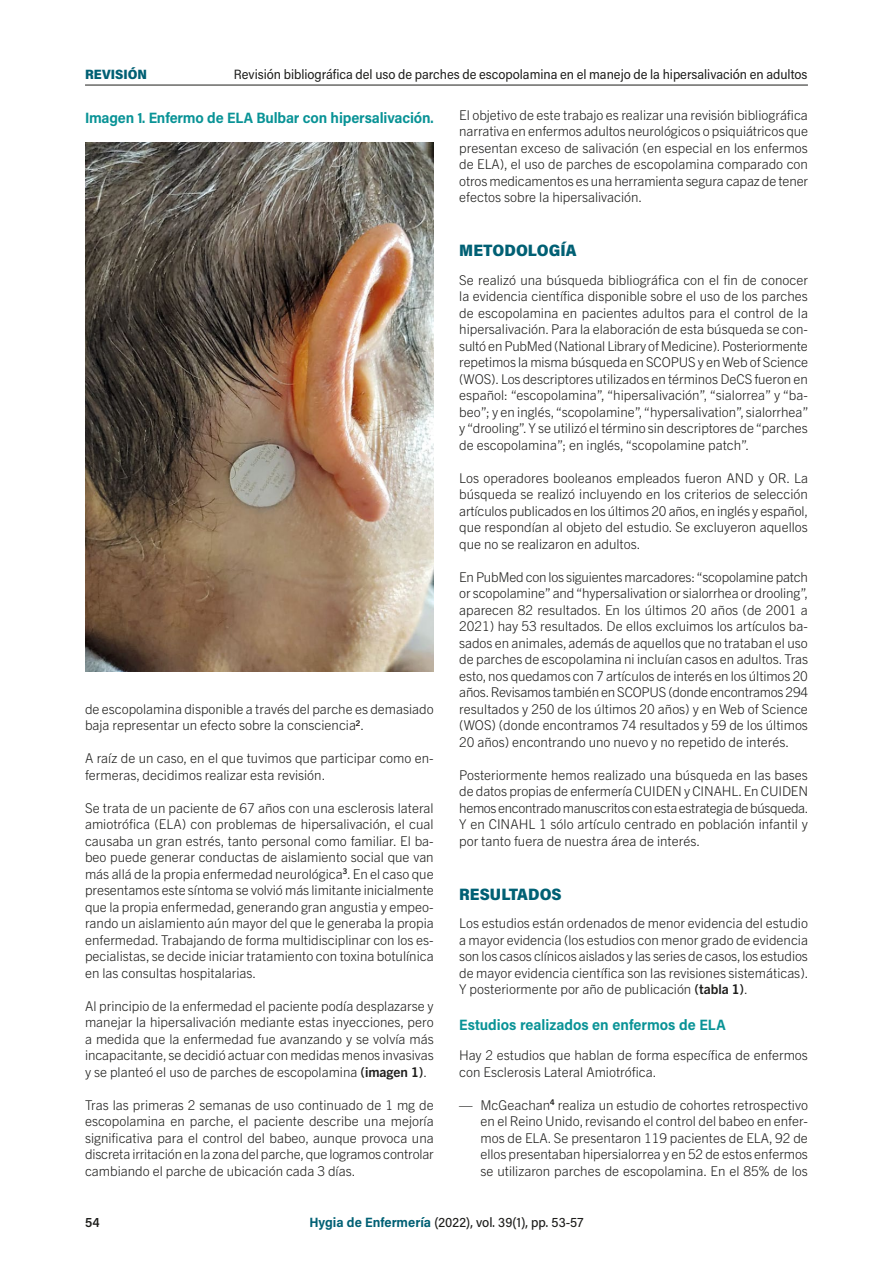
<style>
.page{position:relative;width:893px;height:1263px;background:#fff}
.page>*{position:absolute;margin:0;border:0;box-sizing:border-box;transform-origin:0 0}
.t1{font:900 16.5px "Acumin Pro Semi Cond";color:#006074}
.t2{font:700 15px "Acumin Pro Semi Cond";letter-spacing:-.005em;color:#099396}
.t3{font:300 13.5px/16.5px "Trade Gothic Next LT Pro";color:#1d1d1b;text-align:justify}
.t4{font:13.5px "Acumin Pro Semi Cond";color:#1d1d1b}
.t5{font:500 13.5px "Acumin Pro Semi Cond";color:#1d1d1b}
.t6{font:900 13.5px "Acumin Pro Semi Cond";color:#006074}
.t7{font:600 13.5px "Acumin Pro Semi Cond";color:#1d1d1b}
.s1{font-weight:700}
.s2{font-weight:700;color:#006074}
</style>
<div class="page">
<hr style="left:85px;top:85px;width:723px;height:1px;background:#1d1d1b">
<img style="left:85px;top:143px;width:349px;height:529px">
<p class="t6" style="left:85px;top:65px;width:64px">REVISIÓN</p>
<p class="t4" style="left:234px;top:65px;width:575px">Revisión bibliográfica del uso de parches de escopolamina en el manejo de la hipersalivación en adultos</p>
<p class="t2" style="left:85px;top:107px;width:350px">Imagen 1. Enfermo de ELA Bulbar con hipersalivación.</p>
<p class="t3" style="left:85px;top:700px;width:350px">de escopolamina disponible a través del parche es demasiado baja representar un efecto sobre la consciencia<sup>2</sup>.</p>
<p class="t3" style="left:85px;top:749px;width:350px">A raíz de un caso, en el que tuvimos que participar como en&shy;fermeras, decidimos realizar esta revisión.</p>
<p class="t3" style="left:85px;top:799px;width:350px">Se trata de un paciente de 67 años con una esclerosis lateral amiotrófica (ELA) con problemas de hipersalivación, el cual causaba un gran estrés, tanto personal como familiar. El ba&shy;beo puede generar conductas de aislamiento social que van más allá de la propia enfermedad neurológica<sup>3</sup>. En el caso que presentamos este síntoma se volvió más limitante inicialmente que la propia enfermedad, generando gran angustia y empeo&shy;rando un aislamiento aún mayor del que le generaba la propia enfermedad. Trabajando de forma multidisciplinar con los es&shy;pecialistas, se decide iniciar tratamiento con toxina botulínica en las consultas hospitalarias.</p>
<p class="t3" style="left:85px;top:997px;width:350px">Al principio de la enfermedad el paciente podía desplazarse y manejar la hipersalivación mediante estas inyecciones, pero a medida que la enfermedad fue avanzando y se volvía más incapacitante, se decidió actuar con medidas menos invasivas y se planteó el uso de parches de escopolamina <span class="s1">(imagen 1)</span>.</p>
<p class="t3" style="left:85px;top:1096px;width:350px">Tras las primeras 2 semanas de uso continuado de 1 mg de escopolamina en parche, el paciente describe una mejoría significativa para el control del babeo, aunque provoca una discreta irritación en la zona del parche, que logramos controlar cambiando el parche de ubicación cada 3 días.</p>
<p class="t3" style="left:459px;top:106px;width:350px">El objetivo de este trabajo es realizar una revisión bibliográfica narrativa en enfermos adultos neurológicos o psiquiátricos que presentan exceso de salivación (en especial en los enfermos de ELA), el uso de parches de escopolamina comparado con otros medicamentos es una herramienta segura capaz de tener efectos sobre la hipersalivación.</p>
<p class="t1" style="left:459px;top:239px;width:119px">METODOLOGÍA</p>
<p class="t3" style="left:459px;top:271px;width:351px">Se realizó una búsqueda bibliográfica con el fin de conocer la evidencia científica disponible sobre el uso de los parches de escopolamina en pacientes adultos para el control de la hipersalivación. Para la elaboración de esta búsqueda se con&shy;sultó en PubMed (National Library of Medicine). Posteriormente repetimos la misma búsqueda en SCOPUS y en Web of Science (WOS). Los descriptores utilizados en términos DeCS fueron en español: “escopolamina”, “hipersalivación”, “sialorrea” y “ba&shy;beo”; y en inglés, “scopolamine”, “hypersalivation”, sialorrhea” y “drooling”. Y se utilizó el término sin descriptores de “parches de escopolamina”; en inglés, “scopolamine patch”.</p>
<p class="t3" style="left:459px;top:469px;width:350px">Los operadores booleanos empleados fueron AND y OR. La búsqueda se realizó incluyendo en los criterios de selección artículos publicados en los últimos 20 años, en inglés y español, que respondían al objeto del estudio. Se excluyeron aquellos que no se realizaron en adultos.</p>
<p class="t3" style="left:459px;top:568px;width:350px">En PubMed con los siguientes marcadores: “scopolamine patch or scopolamine” and “hypersalivation or sialorrhea or drooling”, aparecen 82 resultados. En los últimos 20 años (de 2001 a 2021) hay 53 resultados. De ellos excluimos los artículos ba&shy;sados en animales, además de aquellos que no trataban el uso de parches de escopolamina ni incluían casos en adultos. Tras esto, nos quedamos con 7 artículos de interés en los últimos 20 años. Revisamos también en SCOPUS (donde encontramos 294 resultados y 250 de los últimos 20 años) y en Web of Science (WOS) (donde encontramos 74 resultados y 59 de los últimos 20 años) encontrando uno nuevo y no repetido de interés.</p>
<p class="t3" style="left:459px;top:766px;width:351px">Posteriormente hemos realizado una búsqueda en las bases de datos propias de enfermería CUIDEN y CINAHL. En CUIDEN hemos encontrado manuscritos con esta estrategia de búsqueda.<br>Y en CINAHL 1 sólo artículo centrado en población infantil y por tanto fuera de nuestra área de interés.</p>
<p class="t1" style="left:459px;top:882px;width:104px">RESULTADOS</p>
<p class="t3" style="left:459px;top:914px;width:351px">Los estudios están ordenados de menor evidencia del estudio a mayor evidencia (los estudios con menor grado de evidencia son los casos clínicos aislados y las series de casos, los estudios de mayor evidencia científica son las revisiones sistemáticas).<br>Y posteriormente por año de publicación <span class="s1">(tabla 1)</span>.</p>
<p class="t2" style="left:459px;top:1015px;width:268px">Estudios realizados en enfermos de ELA</p>
<p class="t3" style="left:459px;top:1046px;width:350px">Hay 2 estudios que hablan de forma específica de enfermos con Esclerosis Lateral Amiotrófica.</p>
<p class="t3" style="left:480px;top:1096px;width:329px;text-indent:-21px">— McGeachan<sup>4</sup> realiza un estudio de cohortes retrospectivo en el Reino Unido, revisando el control del babeo en enfer&shy;mos de ELA. Se presentaron 119 pacientes de ELA, 92 de ellos presentaban hipersialorrea y en 52 de estos enfermos se utilizaron parches de escopolamina. En el 85% de los</p>
<p class="t7" style="left:85px;top:1213px;width:16px">54</p>
<p class="t5" style="left:310px;top:1213px;width:275px"><span class="s2">Hygia de Enfermería</span> (2022), vol. 39(1), pp. 53-57</p>
</div>
